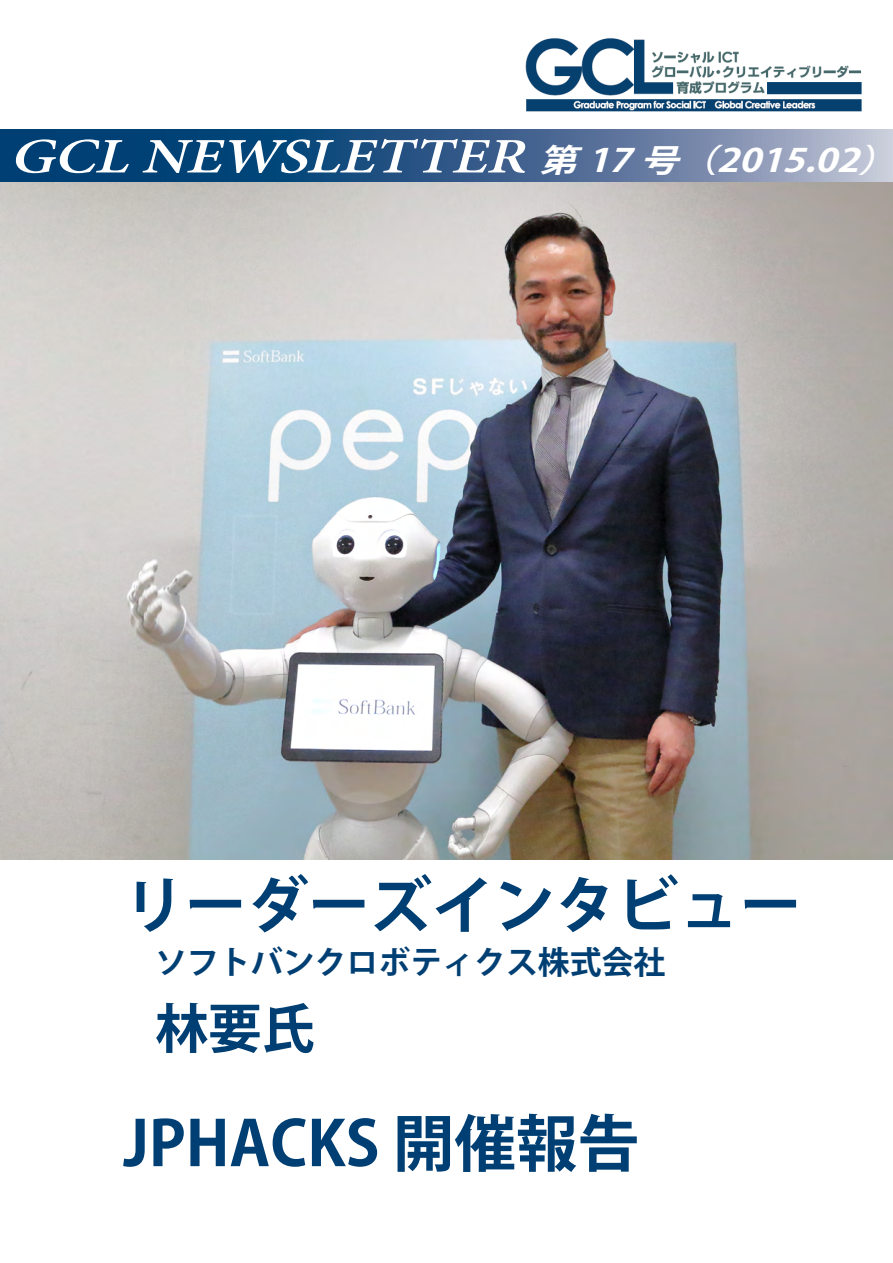
<style>
.page{position:relative;width:893px;height:1263px;background:#fff}
.page>*{position:absolute;margin:0;border:0;box-sizing:border-box;transform-origin:0 0}
.t1{font:700 61.65px "Koz Go Pro";color:#003f73}
.t2{font:700 53.1px "Koz Go Pro";color:#003f73}
.t3{font:italic 700 48.9px "Adobe Hebrew";color:#fff;scale:1.2 1}
.t4{font:700 31.95px "Koz Go Pro";color:#003f73}
.s1{font-family:"Koz Go Pro";font-size:31.95px}
</style>
<div class="page">
<svg style="left:0;top:130px;width:893px;height:52px;background:#3e6691"></svg>
<img style="left:525px;top:38px;width:337px;height:74px">
<img style="left:0;top:183px;width:893px;height:676px">
<p class="t3" style="left:10px;top:127px;width:751px">GCL NEWSLETTER <span class="s1">第 17 号（2015.02）</span></p>
<p class="t1" style="left:123px;top:866px;width:680px">リーダーズインタビュー</p>
<p class="t4" style="left:123px;top:942px;width:544px">　ソフトバンクロボティクス株式会社</p>
<p class="t2" style="left:155px;top:994px;width:161px">林要氏</p>
<p class="t1" style="left:123px;top:1104px;width:518px">JPHACKS 開催報告</p>
</div>
